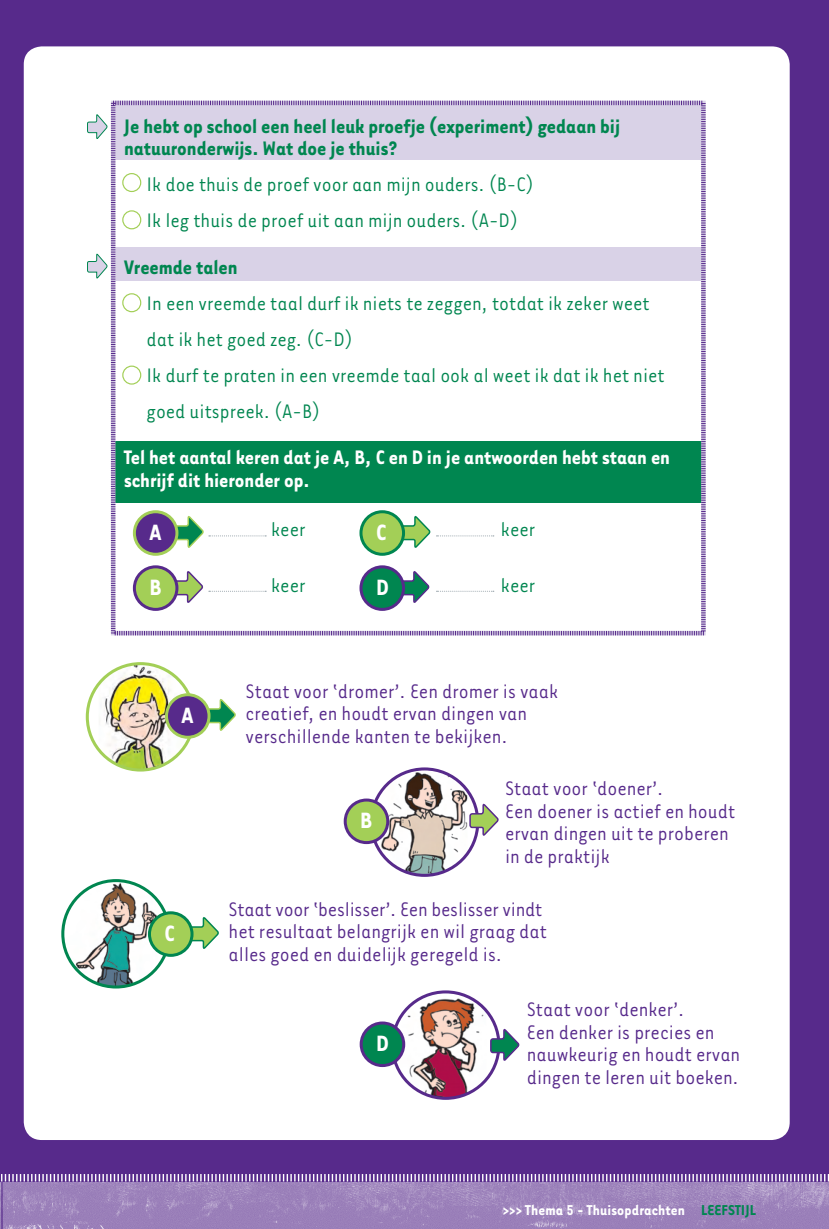
<style>
.page{position:relative;width:829px;height:1229px;background:#fff}
.page>*{position:absolute;margin:0;border:0;box-sizing:border-box;transform-origin:0 0}
.t1{font:700 25.5px/55.1px "Tarzana Narrow";color:#fff}
.t2{font:22.5px/22.5px "Tarzana Narrow";color:#572a8b}
.t3{font:22.5px/36px "Tarzana Narrow";color:#008650}
.t4{font:700 22.5px/22.5px "Tarzana Narrow";color:#008650}
.t5{font:700 22.5px/22.5px "Tarzana Narrow";color:#fff}
.t6{font:700 16.5px "Tarzana Narrow";letter-spacing:.01em;color:#fff}
.s1{font-weight:700}
.s2{color:#008650}
</style>
<div class="page">
<div style="left:0;top:0;width:828px;height:1181px;background:#572a8b"></div>
<img style="left:0;top:1182px;width:828px;height:46px">
<div style="left:24px;top:46px;width:765px;height:1093px;background:#fff;border-radius:18px"></div>
<svg style="left:0;top:1174px;width:828px;height:8px"></svg>
<svg style="left:110px;top:100px;width:596px;height:536px"></svg>
<svg style="left:87px;top:114px;width:21px;height:25px"></svg>
<svg style="left:87px;top:253px;width:21px;height:26px"></svg>
<div style="left:122px;top:173px;width:19px;height:19px;border:1px solid #a3cf57;border-radius:50%"></div>
<div style="left:122px;top:210px;width:19px;height:19px;border:1px solid #a3cf57;border-radius:50%"></div>
<div style="left:122px;top:293px;width:19px;height:19px;border:1px solid #a3cf57;border-radius:50%"></div>
<div style="left:122px;top:365px;width:19px;height:19px;border:1px solid #a3cf57;border-radius:50%"></div>
<div style="left:134px;top:511px;width:43px;height:43px;background:#572a8b;border-radius:50%"></div>
<div style="left:133px;top:510px;width:45px;height:45px;border:3px solid #a3cf57;border-radius:50%"></div>
<div style="left:134px;top:566px;width:43px;height:43px;background:#a3cf57;border-radius:50%"></div>
<div style="left:133px;top:565px;width:45px;height:45px;border:3px solid #572a8b;border-radius:50%"></div>
<svg style="left:399px;top:570px;width:31px;height:33px"></svg>
<div style="left:361px;top:566px;width:42px;height:43px;background:#008650;border-radius:50%"></div>
<div style="left:359px;top:565px;width:46px;height:45px;border:3px solid #572a8b;border-radius:50%"></div>
<div style="left:361px;top:511px;width:42px;height:43px;background:#a3cf57;border-radius:50%"></div>
<div style="left:359px;top:510px;width:46px;height:45px;border:3px solid #008650;border-radius:50%"></div>
<svg style="left:174px;top:515px;width:92px;height:33px"></svg>
<svg style="left:173px;top:570px;width:93px;height:33px"></svg>
<svg style="left:400px;top:515px;width:93px;height:33px"></svg>
<svg style="left:436px;top:590px;width:57px;height:1px"></svg>
<img style="left:99px;top:663px;width:95px;height:106px">
<div style="left:86px;top:662px;width:109px;height:109px;border:3px solid #a3cf57;border-radius:50%"></div>
<svg style="left:206px;top:699px;width:30px;height:32px"></svg>
<div style="left:166px;top:694px;width:43px;height:43px;background:#572a8b;border-radius:50%"></div>
<div style="left:165px;top:693px;width:45px;height:45px;border:3px solid #a3cf57;border-radius:50%"></div>
<img style="left:373px;top:771px;width:94px;height:104px">
<div style="left:345px;top:799px;width:42px;height:43px;background:#a3cf57;border-radius:50%"></div>
<div style="left:343px;top:798px;width:46px;height:45px;border:3px solid #572a8b;border-radius:50%"></div>
<svg style="left:469px;top:802px;width:30px;height:33px"></svg>
<img style="left:392px;top:991px;width:94px;height:106px">
<div style="left:361px;top:1022px;width:42px;height:43px;background:#008650;border-radius:50%"></div>
<div style="left:359px;top:1021px;width:46px;height:45px;border:3px solid #572a8b;border-radius:50%"></div>
<img style="left:63px;top:882px;width:94px;height:104px">
<div style="left:61px;top:878px;width:110px;height:110px;border:3px solid #008650;border-radius:50%"></div>
<svg style="left:189px;top:917px;width:30px;height:31px"></svg>
<div style="left:149px;top:912px;width:43px;height:43px;background:#a3cf57;border-radius:50%"></div>
<div style="left:148px;top:911px;width:45px;height:45px;border:3px solid #008650;border-radius:50%"></div>
<svg style="left:490px;top:1027px;width:30px;height:33px"></svg>
<p class="t4" style="left:124px;top:113px;width:497px">Je hebt op school een heel leuk proefje (experiment) gedaan bij natuuronderwijs. Wat doe je thuis?</p>
<p class="t3" style="left:146px;top:165px;width:389px">Ik doe thuis de proef voor aan mijn ouders. (B-C)<br>Ik leg thuis de proef uit aan mijn ouders. (A-D)</p>
<p class="t3" style="left:146px;top:248px;width:519px;text-indent:-22px"><span class="s1">Vreemde talen<br></span>In een vreemde taal durf ik niets te zeggen, totdat ik zeker weet dat ik het goed zeg. (C-D)<br>Ik durf te praten in een vreemde taal ook al weet ik dat ik het niet goed uitspreek. (A-B)</p>
<p class="t5" style="left:124px;top:445px;width:547px">Tel het aantal keren dat je A, B, C en D in je antwoorden hebt staan en schrijf dit hieronder op.</p>
<p class="t3" style="left:271px;top:510px;width:36px">keer</p>
<p class="t3" style="left:500px;top:510px;width:36px">keer</p>
<p class="t1" style="left:376px;top:503px;width:12px">C</p>
<p class="t1" style="left:149px;top:503px;width:13px">A<br>B</p>
<p class="t3" style="left:271px;top:566px;width:36px">keer</p>
<p class="t3" style="left:500px;top:566px;width:36px">keer</p>
<p class="t1" style="left:376px;top:558px;width:14px">D</p>
<p class="t1" style="left:181px;top:686px;width:13px">A</p>
<p class="t1" style="left:164px;top:904px;width:12px">C</p>
<p class="t2" style="left:245px;top:678px;width:314px">Staat voor ‘dromer’. Een dromer is vaak creatief, en houdt ervan dingen van verschillende kanten te bekijken.</p>
<p class="t1" style="left:360px;top:791px;width:13px">B</p>
<p class="t2" style="left:505px;top:776px;width:232px">Staat voor ‘doener’.<br>Een doener is actief en houdt ervan dingen uit te proberen in de praktijk</p>
<p class="t2" style="left:228px;top:896px;width:320px">Staat voor ‘beslisser’. Een beslisser vindt het resultaat belangrijk en wil graag dat alles goed en duidelijk geregeld is.</p>
<p class="t1" style="left:376px;top:1014px;width:14px">D</p>
<p class="t2" style="left:526px;top:996px;width:215px">Staat voor ‘denker’.<br>Een denker is precies en nauwkeurig en houdt ervan dingen te leren uit boeken.</p>
<p class="t6" style="left:502px;top:1199px;width:255px">&gt;&gt;&gt; Thema 5 - Thuisopdrachten <span class="s2">LEEFSTIJL</span></p>
</div>
